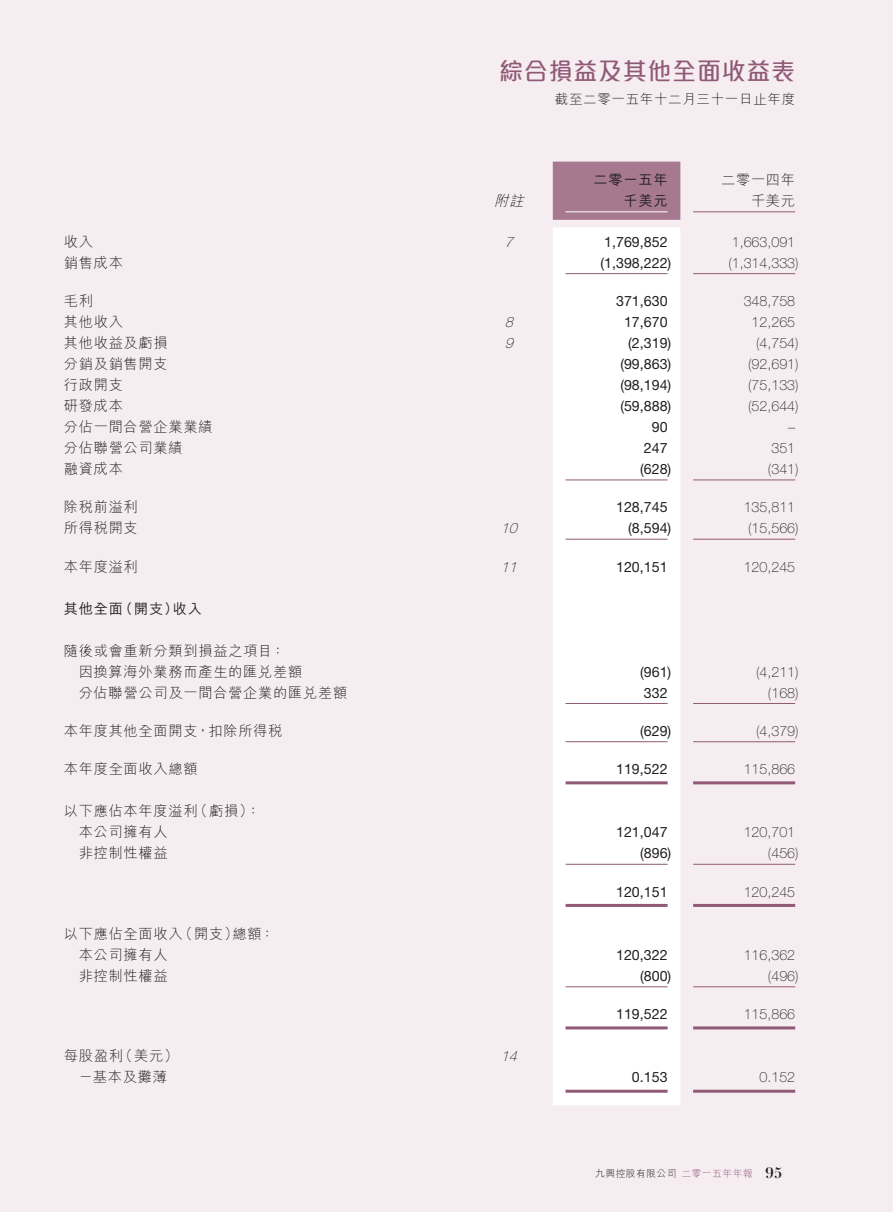
<style>
.page{position:relative;width:893px;height:1212px;background:#f6edf1}
.page>*{position:absolute;margin:0;border:0;box-sizing:border-box;transform-origin:0 0}
.t1{font:500 24px "M Elle HK";letter-spacing:.03em;color:#905a77}
.t2{font:700 15px "Didot LT Std";color:#231f20}
.Body_Text{font:300 14.25px "M Hei HK";letter-spacing:.05em;color:#231f20}
.Body_Text-2{font:100 14.25px "Helvetica Neue LT Std";color:#231f20}
.Body_Text-3{font:14.25px "Helvetica Neue LT Std";color:#231f20}
.Body_Text-4{font:500 14.25px "M Hei HK";letter-spacing:.05em;color:#231f20}
.Body_Text-5{font:italic 100 14.25px "Helvetica Neue LT Std";color:#231f20}
.Body_Text-6{font:italic 300 14.25px "M Hei HK";color:#231f20}
.Title__year{font:300 13.5px "M Hei HK";letter-spacing:.05em;color:#231f20}
.t3{font:300 9.75px "M Hei HK";letter-spacing:.05em;color:#231f20}
.s1{color:#905a77}
</style>
<div class="page">
<div style="left:553px;top:162px;width:127px;height:58px;background:#a77991"></div>
<div style="left:553px;top:228px;width:127px;height:877px;background:#fff"></div>
<hr style="left:566px;top:211px;width:102px;height:1px;background:#fff">
<hr style="left:693px;top:211px;width:102px;height:1px;background:#905a77">
<hr style="left:566px;top:273px;width:102px;height:1px;background:#905a77">
<hr style="left:693px;top:273px;width:102px;height:1px;background:#905a77">
<hr style="left:566px;top:479px;width:102px;height:1px;background:#905a77">
<hr style="left:693px;top:479px;width:102px;height:1px;background:#905a77">
<hr style="left:566px;top:539px;width:102px;height:1px;background:#905a77">
<hr style="left:693px;top:539px;width:102px;height:1px;background:#905a77">
<hr style="left:566px;top:703px;width:102px;height:1px;background:#905a77">
<hr style="left:693px;top:703px;width:102px;height:1px;background:#905a77">
<hr style="left:566px;top:741px;width:102px;height:1px;background:#905a77">
<hr style="left:693px;top:741px;width:102px;height:1px;background:#905a77">
<hr style="left:566px;top:781px;width:102px;height:3px;background:#905a77">
<hr style="left:693px;top:781px;width:102px;height:3px;background:#905a77">
<hr style="left:566px;top:864px;width:102px;height:1px;background:#905a77">
<hr style="left:693px;top:864px;width:102px;height:1px;background:#905a77">
<hr style="left:566px;top:904px;width:102px;height:3px;background:#905a77">
<hr style="left:693px;top:904px;width:102px;height:3px;background:#905a77">
<hr style="left:566px;top:986px;width:102px;height:1px;background:#905a77">
<hr style="left:693px;top:986px;width:102px;height:1px;background:#905a77">
<hr style="left:566px;top:1026px;width:102px;height:3px;background:#905a77">
<hr style="left:693px;top:1026px;width:102px;height:3px;background:#905a77">
<hr style="left:566px;top:1090px;width:102px;height:3px;background:#905a77">
<hr style="left:693px;top:1090px;width:102px;height:3px;background:#905a77">
<p class="t1" style="left:499px;top:59px;width:297px">綜合損益及其他全面收益表</p>
<p class="Title__year" style="left:555px;top:92px;width:242px">截至二零一五年十二月三十一日止年度</p>
<p class="Body_Text-4" style="left:593px;top:169px;width:76px">二零一五年</p>
<p class="Body_Text" style="left:721px;top:172px;width:76px">二零一四年</p>
<p class="Body_Text-6" style="left:494px;top:193px;width:35px">附註</p>
<p class="Body_Text-4" style="left:623px;top:190px;width:46px">千美元</p>
<p class="Body_Text" style="left:751px;top:193px;width:46px">千美元</p>
<p class="Body_Text" style="left:64px;top:234px;width:31px">收入</p>
<p class="Body_Text-5" style="left:505px;top:233px;width:14px">7</p>
<p class="Body_Text-3" style="left:604px;top:233px;width:65px">1,769,852</p>
<p class="Body_Text-2" style="left:732px;top:233px;width:65px">1,663,091</p>
<p class="Body_Text" style="left:64px;top:255px;width:61px">銷售成本</p>
<p class="Body_Text-3" style="left:600px;top:254px;width:72px">(1,398,222)</p>
<p class="Body_Text-2" style="left:728px;top:254px;width:72px">(1,314,333)</p>
<p class="Body_Text" style="left:64px;top:293px;width:31px">毛利</p>
<p class="Body_Text-3" style="left:616px;top:292px;width:53px">371,630</p>
<p class="Body_Text-2" style="left:744px;top:293px;width:53px">348,758</p>
<p class="Body_Text" style="left:64px;top:314px;width:61px">其他收入</p>
<p class="Body_Text-5" style="left:505px;top:314px;width:14px">8</p>
<p class="Body_Text-3" style="left:624px;top:313px;width:45px">17,670</p>
<p class="Body_Text-2" style="left:752px;top:314px;width:45px">12,265</p>
<p class="Body_Text" style="left:64px;top:335px;width:106px">其他收益及虧損</p>
<p class="Body_Text-5" style="left:505px;top:335px;width:14px">9</p>
<p class="Body_Text-3" style="left:628px;top:334px;width:45px">(2,319)</p>
<p class="Body_Text-2" style="left:756px;top:335px;width:44px">(4,754)</p>
<p class="Body_Text" style="left:64px;top:356px;width:106px">分銷及銷售開支</p>
<p class="Body_Text-3" style="left:620px;top:355px;width:53px">(99,863)</p>
<p class="Body_Text-2" style="left:748px;top:356px;width:52px">(92,691)</p>
<p class="Body_Text" style="left:64px;top:377px;width:61px">行政開支</p>
<p class="Body_Text-3" style="left:620px;top:376px;width:53px">(98,194)</p>
<p class="Body_Text-2" style="left:748px;top:377px;width:52px">(75,133)</p>
<p class="Body_Text" style="left:64px;top:398px;width:61px">研發成本</p>
<p class="Body_Text-3" style="left:620px;top:397px;width:53px">(59,888)</p>
<p class="Body_Text-2" style="left:748px;top:398px;width:52px">(52,644)</p>
<p class="Body_Text" style="left:64px;top:419px;width:150px">分佔一間合營企業業績</p>
<p class="Body_Text-3" style="left:652px;top:418px;width:17px">90</p>
<p class="Body_Text-2" style="left:788px;top:419px;width:9px">–</p>
<p class="Body_Text" style="left:64px;top:440px;width:120px">分佔聯營公司業績</p>
<p class="Body_Text-3" style="left:644px;top:439px;width:25px">247</p>
<p class="Body_Text-2" style="left:771px;top:440px;width:25px">351</p>
<p class="Body_Text" style="left:64px;top:461px;width:61px">融資成本</p>
<p class="Body_Text-3" style="left:640px;top:460px;width:33px">(628)</p>
<p class="Body_Text-2" style="left:768px;top:461px;width:32px">(341)</p>
<p class="Body_Text" style="left:64px;top:500px;width:76px">除稅前溢利</p>
<p class="Body_Text-3" style="left:616px;top:499px;width:53px">128,745</p>
<p class="Body_Text-2" style="left:744px;top:499px;width:53px">135,811</p>
<p class="Body_Text" style="left:64px;top:521px;width:76px">所得稅開支</p>
<p class="Body_Text-5" style="left:501px;top:520px;width:22px">10</p>
<p class="Body_Text-3" style="left:628px;top:520px;width:45px">(8,594)</p>
<p class="Body_Text-2" style="left:748px;top:520px;width:52px">(15,566)</p>
<p class="Body_Text" style="left:64px;top:559px;width:76px">本年度溢利</p>
<p class="Body_Text-5" style="left:501px;top:558px;width:22px">11</p>
<p class="Body_Text-3" style="left:616px;top:558px;width:53px">120,151</p>
<p class="Body_Text-2" style="left:744px;top:558px;width:53px">120,245</p>
<p class="Body_Text-4" style="left:64px;top:598px;width:140px">其他全面（開支）收入</p>
<p class="Body_Text" style="left:64px;top:643px;width:223px">隨後或會重新分類到損益之項目：</p>
<p class="Body_Text" style="left:79px;top:664px;width:225px">因換算海外業務而產生的匯兌差額</p>
<p class="Body_Text-3" style="left:640px;top:663px;width:33px">(961)</p>
<p class="Body_Text-2" style="left:756px;top:663px;width:44px">(4,211)</p>
<p class="Body_Text" style="left:79px;top:685px;width:270px">分佔聯營公司及一間合營企業的匯兌差額</p>
<p class="Body_Text-3" style="left:644px;top:684px;width:25px">332</p>
<p class="Body_Text-2" style="left:768px;top:684px;width:32px">(168)</p>
<p class="Body_Text" style="left:64px;top:723px;width:220px">本年度其他全面開支，扣除所得稅</p>
<p class="Body_Text-3" style="left:640px;top:722px;width:33px">(629)</p>
<p class="Body_Text-2" style="left:756px;top:722px;width:44px">(4,379)</p>
<p class="Body_Text" style="left:64px;top:761px;width:135px">本年度全面收入總額</p>
<p class="Body_Text-3" style="left:616px;top:760px;width:53px">119,522</p>
<p class="Body_Text-2" style="left:744px;top:761px;width:53px">115,866</p>
<p class="Body_Text" style="left:64px;top:804px;width:198px">以下應佔本年度溢利（虧損）：</p>
<p class="Body_Text" style="left:79px;top:825px;width:91px">本公司擁有人</p>
<p class="Body_Text-3" style="left:616px;top:824px;width:53px">121,047</p>
<p class="Body_Text-2" style="left:744px;top:824px;width:53px">120,701</p>
<p class="Body_Text" style="left:79px;top:846px;width:91px">非控制性權益</p>
<p class="Body_Text-3" style="left:640px;top:845px;width:33px">(896)</p>
<p class="Body_Text-2" style="left:768px;top:845px;width:32px">(456)</p>
<p class="Body_Text-3" style="left:616px;top:883px;width:53px">120,151</p>
<p class="Body_Text-2" style="left:744px;top:883px;width:53px">120,245</p>
<p class="Body_Text" style="left:64px;top:926px;width:212px">以下應佔全面收入（開支）總額：</p>
<p class="Body_Text" style="left:79px;top:947px;width:91px">本公司擁有人</p>
<p class="Body_Text-3" style="left:616px;top:946px;width:53px">120,322</p>
<p class="Body_Text-2" style="left:744px;top:947px;width:53px">116,362</p>
<p class="Body_Text" style="left:79px;top:968px;width:91px">非控制性權益</p>
<p class="Body_Text-3" style="left:640px;top:967px;width:33px">(800)</p>
<p class="Body_Text-2" style="left:768px;top:968px;width:32px">(496)</p>
<p class="Body_Text-3" style="left:616px;top:1005px;width:53px">119,522</p>
<p class="Body_Text-2" style="left:744px;top:1006px;width:53px">115,866</p>
<p class="Body_Text" style="left:64px;top:1049px;width:116px">每股盈利（美元）</p>
<p class="Body_Text-5" style="left:501px;top:1048px;width:22px">14</p>
<p class="Body_Text" style="left:79px;top:1070px;width:90px">－基本及攤薄</p>
<p class="Body_Text-3" style="left:632px;top:1069px;width:37px">0.153</p>
<p class="Body_Text-2" style="left:759px;top:1069px;width:37px">0.152</p>
<p class="t3" style="left:595px;top:1168px;width:159px">九興控股有限公司 <span class="s1">二零一五年年報</span></p>
<p class="t2" style="left:765px;top:1163px;width:18px">95</p>
</div>
